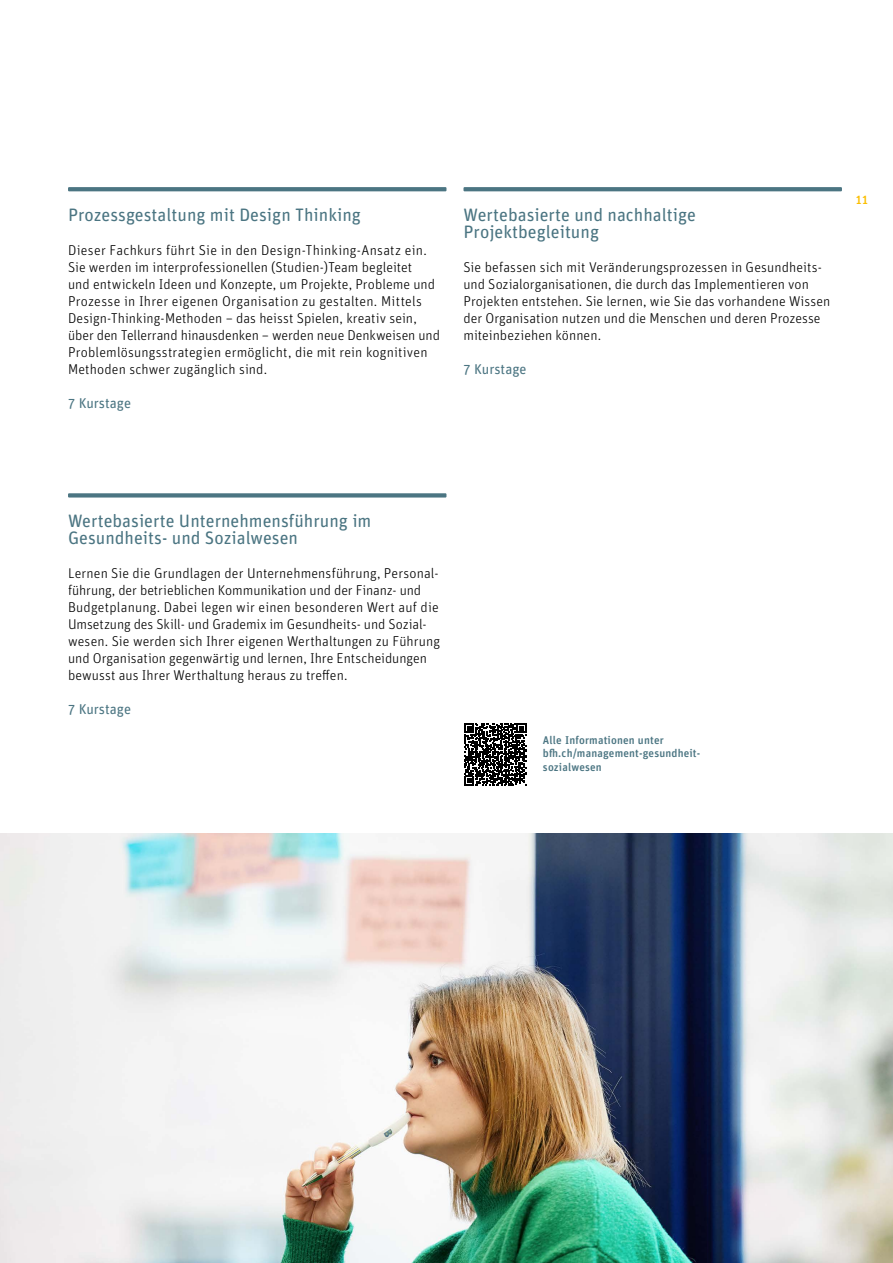
<style>
.page{position:relative;width:893px;height:1263px;background:#fff}
.page>*{position:absolute;margin:0;border:0;box-sizing:border-box;transform-origin:0 0}
.t1{font:18px/17px "Unit Rounded Pro";color:#4b7582}
.t2{font:300 14.25px/17px "Unit Rounded Pro";letter-spacing:.005em;color:#000}
.t3{font:14.25px "Unit Rounded Pro";color:#4b7582}
.t4{font:500 12px "Unit Rounded Pro";color:#fbbe00}
.t5{font:500 11.25px/13.6px "Unit Rounded Pro";letter-spacing:.015em;color:#4b7582}
</style>
<div class="page">
<svg style="left:68px;top:493px;width:378px;height:4px;background:#587f8b"></svg>
<svg style="left:68px;top:187px;width:378px;height:4px;background:#4f7885"></svg>
<svg style="left:463px;top:187px;width:379px;height:4px;background:#507885"></svg>
<svg style="left:464px;top:723px;width:62px;height:62px"></svg>
<img style="left:0;top:833px;width:893px;height:430px">
<p class="t1" style="left:68px;top:206px;width:294px">Prozessgestaltung mit Design Thinking</p>
<p class="t2" style="left:68px;top:241px;width:373px">Dieser Fachkurs führt Sie in den Design-Thinking-Ansatz ein.<br>Sie werden im interprofessionellen (Studien-)Team begleitet<br>und entwickeln Ideen und Konzepte, um Projekte, Probleme und Prozesse in Ihrer eigenen Organisation zu gestalten. Mittels Design-Thinking-Methoden – das heisst Spielen, kreativ sein, über den Tellerrand hinausdenken – werden neue Denkweisen und Problemlösungsstrategien ermöglicht, die mit rein kognitiven Methoden schwer zugänglich sind.</p>
<p class="t3" style="left:68px;top:393px;width:65px">7 Kurstage</p>
<p class="t1" style="left:463px;top:206px;width:234px">Wertebasierte und nachhaltige<br>Projektbegleitung</p>
<p class="t2" style="left:463px;top:258px;width:368px">Sie befassen sich mit Veränderungsprozessen in Gesundheits&shy;und Sozialorganisationen, die durch das Implementieren von Projekten entstehen. Sie lernen, wie Sie das vorhandene Wissen der Organisation nutzen und die Menschen und deren Prozesse miteinbeziehen können.</p>
<p class="t3" style="left:463px;top:359px;width:65px">7 Kurstage</p>
<p class="t4" style="left:856px;top:191px;width:14px">11</p>
<p class="t1" style="left:68px;top:512px;width:305px">Wertebasierte Unternehmensführung im<br>Gesundheits- und Sozialwesen</p>
<p class="t2" style="left:68px;top:565px;width:374px">Lernen Sie die Grundlagen der Unternehmensführung, Personal&shy;führung, der betrieblichen Kommunikation und der Finanz- und Budgetplanung. Dabei legen wir einen besonderen Wert auf die Umsetzung des Skill- und Grademix im Gesundheits- und Sozial&shy;wesen. Sie werden sich Ihrer eigenen Werthaltungen zu Führung und Organisation gegenwärtig und lernen, Ihre Entscheidungen bewusst aus Ihrer Werthaltung heraus zu treffen.</p>
<p class="t3" style="left:68px;top:700px;width:65px">7 Kurstage</p>
<p class="t5" style="left:543px;top:732px;width:159px">Alle Informationen unter bfh.ch/management-gesundheit&shy;sozialwesen</p>
</div>
